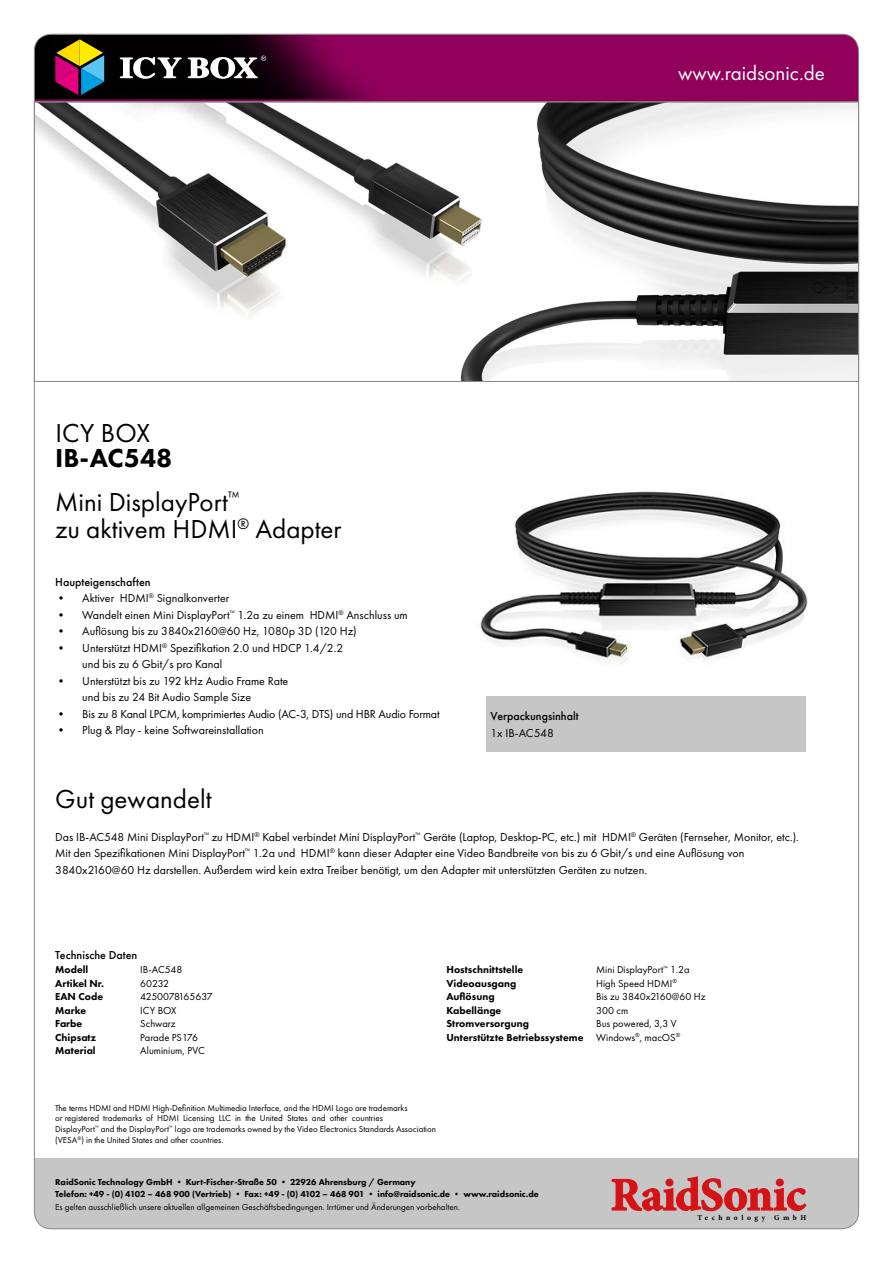
<style>
.page{position:relative;width:893px;height:1263px;background:#fff}
.page>*{position:absolute;margin:0;border:0;box-sizing:border-box;transform-origin:0 0}
.t1{font:27px/27px "Futura PT";color:#000}
.t2{font:800 27px "Futura PT";color:#000}
.t3{font:21px "Futura PT";color:#fff}
.t4{font:12px/16.5px "Futura PT";color:#000}
.t5{font:500 12px "Futura PT";color:#000}
.t6{font:10.5px/13.5px "Futura PT";color:#000}
.t7{font:800 10.5px/13.5px "Futura PT";color:#000}
.t8{font:9px/10.8px "Futura PT";color:#000}
.t9{font:800 9px/12px "Futura PT";color:#000}
.t10{font:700 7.5px "Minion Pro";letter-spacing:.47em;color:#000}
</style>
<div class="page">
<svg style="left:36px;top:102px;width:821px;height:280px"></svg>
<img style="left:480px;top:491px;width:328px;height:173px">
<div style="left:34px;top:1159px;width:825px;height:70px;background:#c6c6c6"></div>
<svg style="left:612px;top:1176px;width:194px;height:35px"></svg>
<svg style="left:34px;top:34px;width:825px;height:68px;background:#710548"></svg>
<svg style="left:120px;top:56px;width:146px;height:23px"></svg>
<svg style="left:55px;top:39px;width:49px;height:56px;background:#755a4f"></svg>
<div style="left:486px;top:696px;width:320px;height:55px;background:#c6c6c6"></div>
<h2 class="t3" style="left:678px;top:60px;width:148px">www.raidsonic.de</h2>
<h1 class="t1" style="left:55px;top:419px;width:96px">ICY BOX</h1>
<h1 class="t2" style="left:55px;top:441px;width:119px">IB-AC548</h1>
<h1 class="t1" style="left:55px;top:488px;width:288px">Mini DisplayPort<sup>™<br></sup>zu aktivem HDMI<sup>®</sup> Adapter</h1>
<p class="t5" style="left:55px;top:574px;width:97px">Haupteigenschaften</p>
<p class="t4" style="left:55px;top:590px;width:176px">• Aktiver HDMI<sup>®</sup> Signalkonverter</p>
<p class="t4" style="left:55px;top:606px;width:354px">• Wandelt einen Mini DisplayPort<sup>™</sup> 1.2a zu einem HDMI<sup>®</sup> Anschluss um</p>
<p class="t4" style="left:55px;top:623px;width:303px">• Auflösung bis zu 3840x2160@60 Hz, 1080p 3D (120 Hz)</p>
<p class="t4" style="left:82px;top:639px;width:262px;text-indent:-27px">• Unterstützt HDMI<sup>®</sup> Spezifikation 2.0 und HDCP 1.4/2.2 und bis zu 6 Gbit/s pro Kanal</p>
<p class="t4" style="left:82px;top:672px;width:208px;text-indent:-27px">• Unterstützt bis zu 192 kHz Audio Frame Rate und bis zu 24 Bit Audio Sample Size</p>
<p class="t4" style="left:55px;top:705px;width:386px">• Bis zu 8 Kanal LPCM, komprimiertes Audio (AC-3, DTS) und HBR Audio Format</p>
<p class="t4" style="left:55px;top:722px;width:210px">• Plug &amp; Play - keine Softwareinstallation</p>
<p class="t5" style="left:490px;top:709px;width:90px">Verpackungsinhalt</p>
<p class="t4" style="left:490px;top:724px;width:65px">1x IB-AC548</p>
<h1 class="t1" style="left:55px;top:785px;width:158px">Gut gewandelt</h1>
<p class="t4" style="left:55px;top:829px;width:745px">Das IB-AC548 Mini DisplayPort<sup>™</sup> zu HDMI<sup>®</sup> Kabel verbindet Mini DisplayPort<sup>™</sup> Geräte (Laptop, Desktop-PC, etc.) mit HDMI<sup>®</sup> Geräten (Fernseher, Monitor, etc.).<br>Mit den Spezifikationen Mini DisplayPort<sup>™</sup> 1.2a und HDMI<sup>®</sup> kann dieser Adapter eine Video Bandbreite von bis zu 6 Gbit/s und eine Auflösung von<br>3840x2160@60 Hz darstellen. Außerdem wird kein extra Treiber benötigt, um den Adapter mit unterstützten Geräten zu nutzen.</p>
<p class="t5" style="left:55px;top:947px;width:84px">Technische Daten</p>
<p class="t7" style="left:55px;top:963px;width:50px">Modell<br>Artikel Nr.<br>EAN Code<br>Marke<br>Farbe<br>Chipsatz<br>Material</p>
<p class="t6" style="left:140px;top:963px;width:74px">IB-AC548<br>60232<br>4250078165637<br>ICY BOX<br>Schwarz<br>Parade PS176<br>Aluminium, PVC</p>
<p class="t7" style="left:446px;top:963px;width:138px">Hostschnittstelle<br>Videoausgang<br>Auflösung<br>Kabellänge<br>Stromversorgung<br>Unterstützte Betriebssysteme</p>
<p class="t6" style="left:596px;top:963px;width:111px">Mini DisplayPort<sup>™</sup> 1.2a<br>High Speed HDMI<sup>®<br></sup>Bis zu 3840x2160@60 Hz<br>300 cm<br>Bus powered, 3,3 V<br>Windows<sup>®</sup>, macOS<sup>®</sup></p>
<p class="t8" style="left:55px;top:1102px;width:382px">The terms HDMI and HDMI High-Definition Multimedia Interface, and the HDMI Logo are trademarks<br>or registered trademarks of HDMI Licensing LLC in the United States and other countries<br>DisplayPort<sup>™</sup> and the DisplayPort<sup>™</sup> logo are trademarks owned by the Video Electronics Standards Association (VESA<sup>®</sup>) in the United States and other countries.</p>
<p class="t9" style="left:55px;top:1175px;width:485px">RaidSonic Technology GmbH • Kurt-Fischer-Straße 50 • 22926 Ahrensburg / Germany<br>Telefon: +49 - (0) 4102 – 468 900 (Vertrieb) • Fax: +49 - (0) 4102 – 468 901 • info@raidsonic.de • www.raidsonic.de</p>
<p class="t8" style="left:55px;top:1201px;width:406px">Es gelten ausschließlich unsere aktuellen allgemeinen Geschäftsbedingungen. Irrtümer und Änderungen vorbehalten.</p>
<p class="t10" style="left:697px;top:1212px;width:110px">Technology GmbH</p>
</div>
